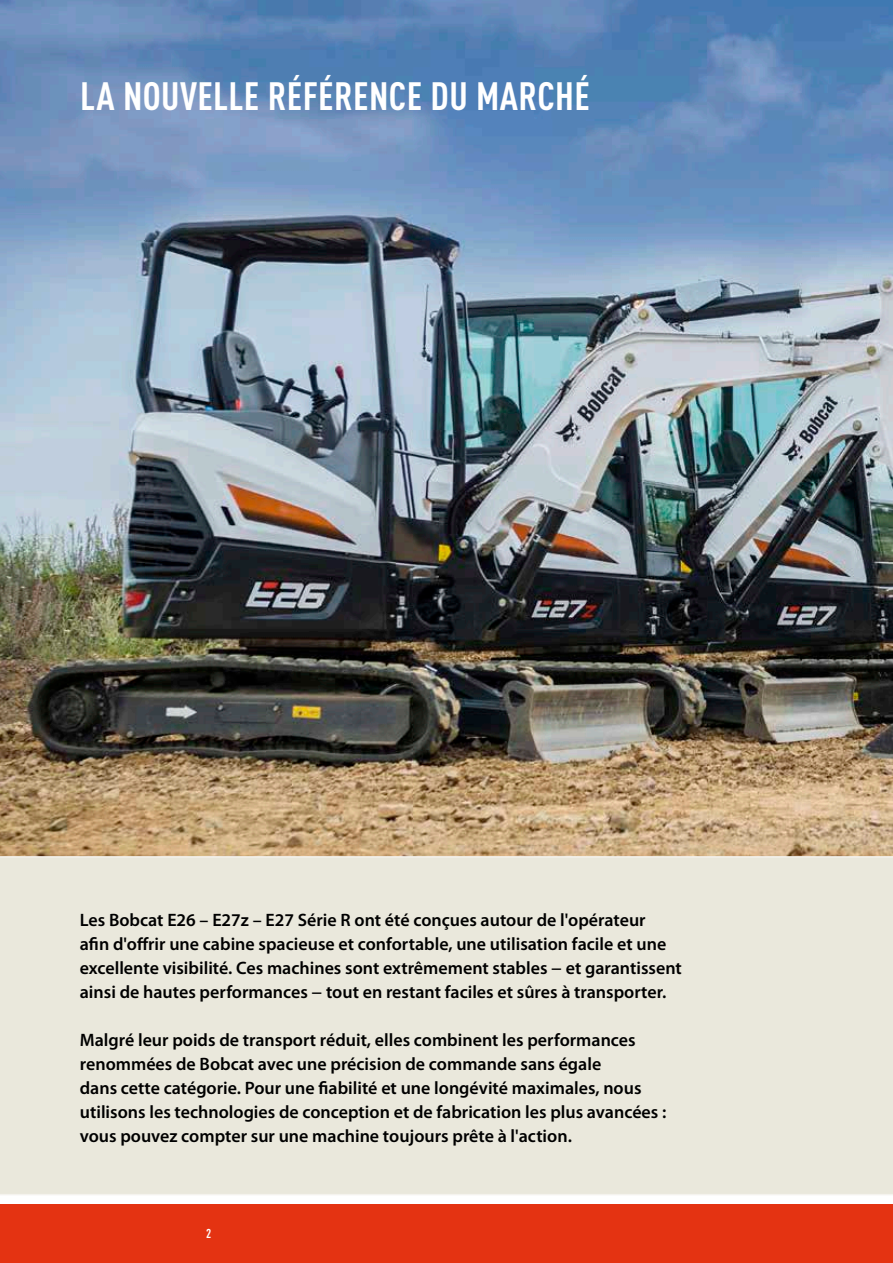
<style>
.page{position:relative;width:893px;height:1263px;background:#fff}
.page>*{position:absolute;margin:0;border:0;box-sizing:border-box;transform-origin:0 0}
.t1{font:700 condensed 39px "DIN Pro";letter-spacing:.01em;color:#fff}
.t2{font:600 18px/24px "Myriad Pro";color:#000}
.t3{font:700 condensed 12.75px "DIN Pro";color:#fff}
</style>
<div class="page">
<div style="left:0;top:1204px;width:893px;height:59px;background:#e43312"></div>
<img style="left:0;top:0;width:893px;height:856px">
<div style="left:0;top:856px;width:893px;height:339px;background:#eae8dc"></div>
<h1 class="t1" style="left:80px;top:67px;width:511px">LA NOUVELLE RÉFÉRENCE DU MARCHÉ</h1>
<p class="t2" style="left:80px;top:907px;width:603px">Les Bobcat E26 – E27z – E27 Série R ont été conçues autour de l'opérateur<br>afin d'offrir une cabine spacieuse et confortable, une utilisation facile et une excellente visibilité. Ces machines sont extrêmement stables − et garantissent ainsi de hautes performances − tout en restant faciles et sûres à transporter.</p>
<p class="t2" style="left:80px;top:1027px;width:588px">Malgré leur poids de transport réduit, elles combinent les performances renommées de Bobcat avec une précision de commande sans égale<br>dans cette catégorie. Pour une fiabilité et une longévité maximales, nous utilisons les technologies de conception et de fabrication les plus avancées : vous pouvez compter sur une machine toujours prête à l'action.</p>
<p class="t3" style="left:206px;top:1224px;width:7px">2</p>
</div>
